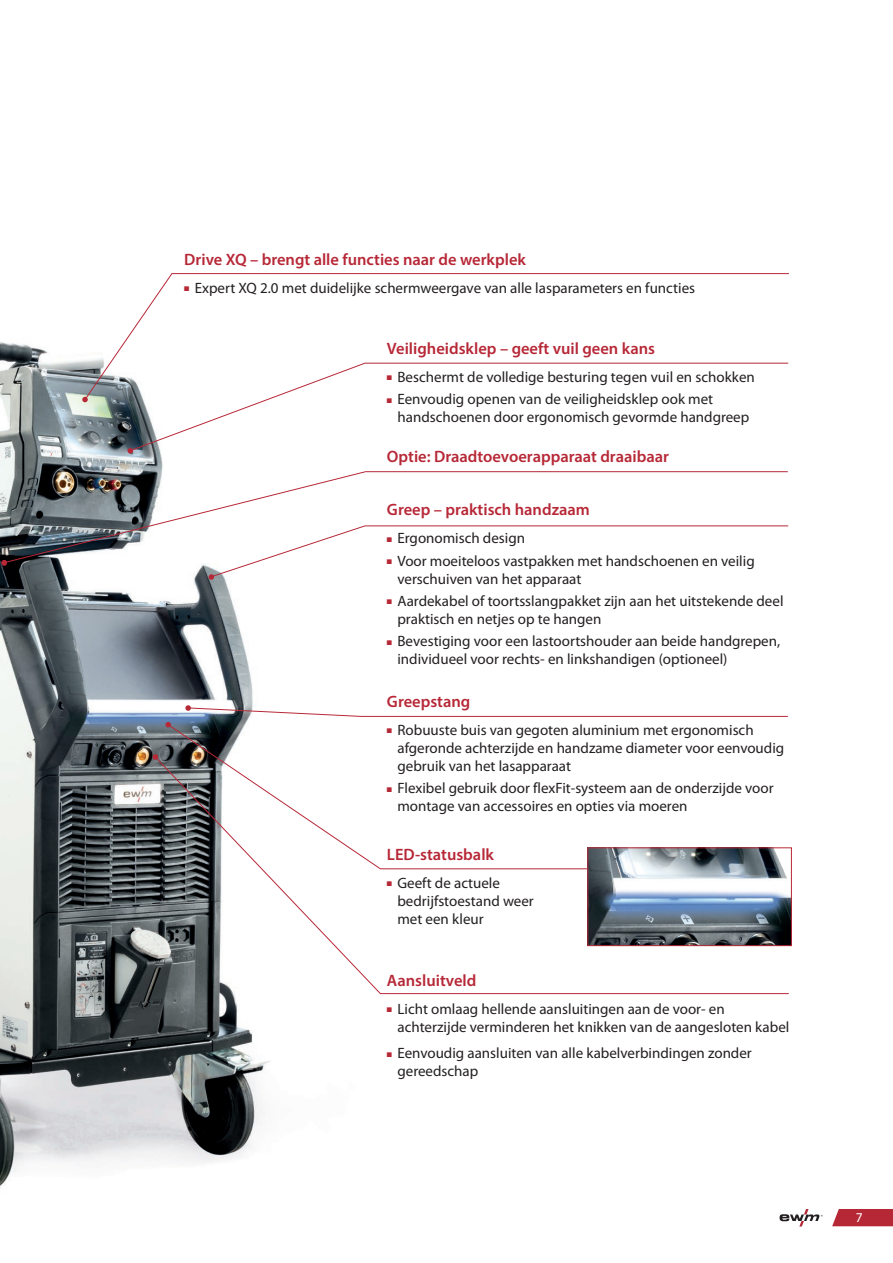
<style>
.page{position:relative;width:893px;height:1263px;background:#fff}
.page>*{position:absolute;margin:0;border:0;box-sizing:border-box;transform-origin:0 0}
.t1{font:600 16.5px "Myriad Pro";color:#b72837}
.t2{font:15px/18px "Myriad Pro";color:#231f20}
.t3{font:13.5px "Myriad Pro";color:#fff}
.s1{color:#b72837}
</style>
<div class="page">
<img style="left:0;top:342px;width:270px;height:846px">
<svg style="left:85px;top:273px;width:704px;height:127px"></svg>
<svg style="left:4px;top:471px;width:784px;height:92px"></svg>
<svg style="left:154px;top:756px;width:635px;height:238px"></svg>
<svg style="left:131px;top:363px;width:658px;height:88px"></svg>
<svg style="left:1px;top:560px;width:6px;height:6px"></svg>
<svg style="left:128px;top:448px;width:5px;height:5px"></svg>
<svg style="left:82px;top:397px;width:6px;height:5px"></svg>
<svg style="left:209px;top:525px;width:580px;height:55px"></svg>
<svg style="left:185px;top:705px;width:603px;height:12px"></svg>
<svg style="left:153px;top:754px;width:5px;height:6px"></svg>
<svg style="left:167px;top:724px;width:622px;height:145px"></svg>
<svg style="left:165px;top:722px;width:6px;height:5px"></svg>
<img style="left:589px;top:849px;width:201px;height:95px">
<div style="left:587px;top:847px;width:205px;height:99px;border:1px solid #b72837"></div>
<svg style="left:780px;top:1209px;width:43px;height:17px"></svg>
<svg style="left:832px;top:1209px;width:61px;height:17px"></svg>
<p class="t1" style="left:184px;top:248px;width:343px">Drive XQ – brengt alle functies naar de werkplek</p>
<p class="t2" style="left:184px;top:278px;width:512px"><span class="s1">■</span> Expert XQ 2.0 met duidelijke schermweergave van alle lasparameters en functies</p>
<p class="t1" style="left:387px;top:338px;width:270px">Veiligheidsklep – geeft vuil geen kans</p>
<p class="t2" style="left:387px;top:368px;width:369px"><span class="s1">■</span> Beschermt de volledige besturing tegen vuil en schokken</p>
<p class="t2" style="left:397px;top:390px;width:353px;text-indent:-10px"><span class="s1">■</span> Eenvoudig openen van de veiligheidsklep ook met handschoenen door ergonomisch gevormde handgreep</p>
<p class="t1" style="left:387px;top:446px;width:283px">Optie: Draadtoevoerapparaat draaibaar</p>
<p class="t1" style="left:387px;top:499px;width:204px">Greep – praktisch handzaam</p>
<p class="t2" style="left:387px;top:529px;width:140px"><span class="s1">■</span> Ergonomisch design</p>
<p class="t2" style="left:397px;top:551px;width:359px;text-indent:-10px"><span class="s1">■</span> Voor moeiteloos vastpakken met handschoenen en veilig verschuiven van het apparaat</p>
<p class="t2" style="left:397px;top:592px;width:388px;text-indent:-10px"><span class="s1">■</span> Aardekabel of toortsslangpakket zijn aan het uitstekende deel praktisch en netjes op te hangen</p>
<p class="t2" style="left:397px;top:632px;width:384px;text-indent:-10px"><span class="s1">■</span> Bevestiging voor een lastoortshouder aan beide handgrepen, individueel voor rechts- en linkshandigen (optioneel)</p>
<p class="t1" style="left:387px;top:691px;width:85px">Greepstang</p>
<p class="t2" style="left:397px;top:720px;width:388px;text-indent:-10px"><span class="s1">■</span> Robuuste buis van gegoten aluminium met ergonomisch afgeronde achterzijde en handzame diameter voor eenvoudig gebruik van het lasapparaat</p>
<p class="t2" style="left:397px;top:779px;width:378px;text-indent:-10px"><span class="s1">■</span> Flexibel gebruik door flexFit-systeem aan de onderzijde voor montage van accessoires en opties via moeren</p>
<p class="t1" style="left:387px;top:844px;width:109px">LED-statusbalk</p>
<p class="t2" style="left:397px;top:874px;width:138px;text-indent:-10px"><span class="s1">■</span> Geeft de actuele bedrijfstoestand weer met een kleur</p>
<p class="t1" style="left:387px;top:970px;width:91px">Aansluitveld</p>
<p class="t2" style="left:397px;top:1000px;width:393px;text-indent:-10px"><span class="s1">■</span> Licht omlaag hellende aansluitingen aan de voor- en achterzijde verminderen het knikken van de aangesloten kabel</p>
<p class="t2" style="left:397px;top:1044px;width:356px;text-indent:-10px"><span class="s1">■</span> Eenvoudig aansluiten van alle kabelverbindingen zonder gereedschap</p>
<p class="t3" style="left:856px;top:1208px;width:8px">7</p>
</div>
